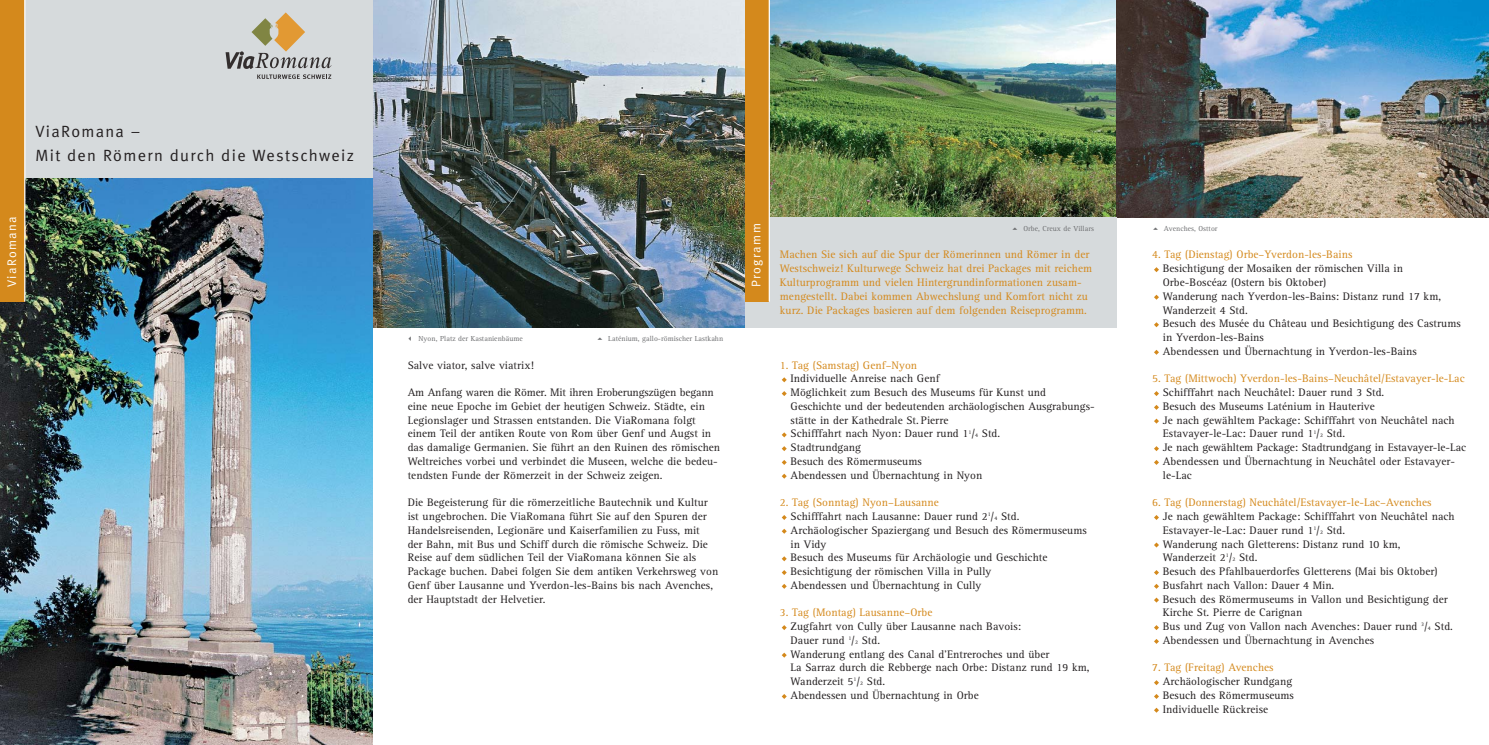
<style>
.page{position:relative;width:1489px;height:745px;background:#fff}
.page>*{position:absolute;margin:0;border:0;box-sizing:border-box;transform-origin:0 0}
.t1{font:16.25px/23.8px "Meta Normal";letter-spacing:.085em;color:#231f20}
.t2{font:12.5px "Meta Normal";letter-spacing:.11em;color:#fff}
.t3{font:11.25px/13.8px "Rotis Serif";letter-spacing:.005em;color:#231f20}
.t4{font:11.25px/13.8px "Rotis Serif";letter-spacing:.005em;color:#d4891c}
.t5{font:7.5px "Rotis Serif";letter-spacing:.005em;color:#6d6e70}
.s1{font-size:5.62px}
.s2{color:#d4891c}
</style>
<div class="page">
<img style="left:770px;top:0;width:346px;height:217px">
<img style="left:1116px;top:0;width:372px;height:217px">
<div style="left:744px;top:217px;width:372px;height:110px;background:#d6dadc"></div>
<svg style="left:781px;top:652px;width:5px;height:5px"></svg>
<svg style="left:781px;top:584px;width:5px;height:4px"></svg>
<svg style="left:781px;top:570px;width:5px;height:4px"></svg>
<svg style="left:781px;top:556px;width:5px;height:5px"></svg>
<svg style="left:781px;top:528px;width:5px;height:5px"></svg>
<svg style="left:781px;top:473px;width:5px;height:5px"></svg>
<svg style="left:781px;top:460px;width:5px;height:4px"></svg>
<svg style="left:781px;top:446px;width:5px;height:5px"></svg>
<svg style="left:781px;top:377px;width:5px;height:5px"></svg>
<svg style="left:781px;top:625px;width:5px;height:4px"></svg>
<svg style="left:781px;top:515px;width:5px;height:4px"></svg>
<svg style="left:781px;top:391px;width:5px;height:5px"></svg>
<svg style="left:781px;top:432px;width:5px;height:5px"></svg>
<svg style="left:781px;top:694px;width:5px;height:4px"></svg>
<svg style="left:1154px;top:639px;width:4px;height:4px"></svg>
<svg style="left:1154px;top:625px;width:4px;height:4px"></svg>
<svg style="left:1154px;top:597px;width:4px;height:5px"></svg>
<svg style="left:1154px;top:584px;width:4px;height:4px"></svg>
<svg style="left:1154px;top:570px;width:4px;height:4px"></svg>
<svg style="left:1154px;top:460px;width:4px;height:4px"></svg>
<svg style="left:1154px;top:446px;width:4px;height:5px"></svg>
<svg style="left:1154px;top:418px;width:4px;height:5px"></svg>
<svg style="left:1154px;top:405px;width:4px;height:4px"></svg>
<svg style="left:1154px;top:349px;width:4px;height:5px"></svg>
<svg style="left:1154px;top:322px;width:4px;height:5px"></svg>
<svg style="left:1154px;top:294px;width:4px;height:5px"></svg>
<svg style="left:1154px;top:515px;width:4px;height:4px"></svg>
<svg style="left:1154px;top:391px;width:4px;height:5px"></svg>
<svg style="left:1154px;top:267px;width:4px;height:5px"></svg>
<svg style="left:1154px;top:680px;width:4px;height:4px"></svg>
<svg style="left:1154px;top:694px;width:4px;height:4px"></svg>
<svg style="left:1154px;top:707px;width:4px;height:5px"></svg>
<svg style="left:1154px;top:542px;width:4px;height:5px"></svg>
<div style="left:744px;top:0;width:25px;height:301px;background:#d4891c"></div>
<hr style="left:768px;top:0;width:2px;height:301px;background:#fff">
<img style="left:372px;top:0;width:372px;height:327px">
<img style="left:0;top:177px;width:372px;height:567px">
<div style="left:0;top:0;width:372px;height:177px;background:#d6dadc"></div>
<svg style="left:225px;top:12px;width:106px;height:67px"></svg>
<div style="left:0;top:0;width:25px;height:301px;background:#d4891c"></div>
<hr style="left:24px;top:0;width:1px;height:301px;background:#fff">
<h1 class="t1" style="left:35px;top:121px;width:320px">ViaRomana –<br>Mit den Römern durch die Westschweiz</h1>
<p class="t2" style="left:7px;top:287px;width:72px;rotate:-90deg">ViaRomana</p>
<p class="t5" style="left:407px;top:335px;width:118px">✓ Nyon, Platz der Kastanienbäume</p>
<p class="t5" style="left:608px;top:335px;width:116px">Laténium, gallo-römischer Lastkahn</p>
<p class="t3" style="left:407px;top:359px;width:128px">Salve viator, salve viatrix!</p>
<p class="t3" style="left:407px;top:386px;width:314px">Am Anfang waren die Römer. Mit ihren Eroberungszügen begann eine neue Epoche im Gebiet der heutigen Schweiz. Städte, ein Legionslager und Strassen entstanden. Die ViaRomana folgt einem Teil der antiken Route von Rom über Genf und Augst in das damalige Germanien. Sie führt an den Ruinen des römischen Weltreiches vorbei und verbindet die Museen, welche die bedeu&shy;tendsten Funde der Römerzeit in der Schweiz zeigen.</p>
<p class="t3" style="left:407px;top:496px;width:312px">Die Begeisterung für die römerzeitliche Bautechnik und Kultur ist ungebrochen. Die ViaRomana führt Sie auf den Spuren der Handels reisenden, Legionäre und Kaiserfamilien zu Fuss, mit<br>der Bahn, mit Bus und Schiff durch die römische Schweiz. Die Reise auf dem südlichen Teil der ViaRomana können Sie als Package buchen. Dabei folgen Sie dem antiken Verkehrsweg von Genf über Lausanne und Yverdon-les-Bains bis nach Avenches, der Hauptstadt der Helvetier.</p>
<p class="t2" style="left:751px;top:287px;width:65px;rotate:-90deg">Programm</p>
<p class="t5" style="left:1023px;top:225px;width:72px">Orbe, Creux de Villars</p>
<p class="t5" style="left:1163px;top:225px;width:55px">Avenches, Osttor</p>
<p class="t4" style="left:780px;top:249px;width:313px">Machen Sie sich auf die Spur der Römerinnen und Römer in der Westschweiz! Kulturwege Schweiz hat drei Packages mit reichem Kulturprogramm und vielen Hintergrundinformationen zusam&shy;mengestellt. Dabei kommen Abwechslung und Komfort nicht zu kurz. Die Packages basieren auf dem folgenden Reiseprogramm.</p>
<p class="t4" style="left:1152px;top:249px;width:202px">4. Tag (Dienstag) Orbe–Yverdon-les-Bains</p>
<p class="t3" style="left:1162px;top:262px;width:299px">Besichtigung der Mosaiken der römischen Villa in Orbe-Boscéaz (Ostern bis Oktober)<br>Wanderung nach Yverdon-les-Bains: Distanz rund 17 km, Wanderzeit 4 Std.<br>Besuch des Musée du Château und Besichtigung des Castrums in Yverdon-les-Bains<br>Abendessen und Übernachtung in Yverdon-les-Bains</p>
<p class="t4" style="left:1152px;top:372px;width:314px">5. Tag (Mittwoch) Yverdon-les-Bains–Neuchâtel/Estavayer-le-Lac</p>
<p class="t3" style="left:1162px;top:386px;width:305px">Schifffahrt nach Neuchâtel: Dauer rund 3 Std.<br>Besuch des Museums Laténium in Hauterive<br>Je nach gewähltem Package: Schifffahrt von Neuchâtel nach Estavayer-le-Lac: Dauer rund 1<sup>1</sup>/<span class="s1">2</span> Std.<br>Je nach gewähltem Package: Stadtrundgang in Estavayer-le-Lac Abendessen und Übernachtung in Neuchâtel oder Estavayer&shy;le-Lac</p>
<p class="t4" style="left:1152px;top:496px;width:281px">6. Tag (Donnerstag) Neuchâtel/Estavayer-le-Lac–Avenches</p>
<p class="t3" style="left:1162px;top:510px;width:293px">Je nach gewähltem Package: Schifffahrt von Neuchâtel nach Estavayer-le-Lac: Dauer rund 1<sup>1</sup>/<span class="s1">2</span> Std.<br>Wanderung nach Gletterens: Distanz rund 10 km, Wanderzeit 2<sup>1</sup>/<span class="s1">2</span> Std.<br>Besuch des Pfahlbauerdorfes Gletterens (Mai bis Oktober)<br>Busfahrt nach Vallon: Dauer 4 Min.<br>Besuch des Römermuseums in Vallon und Besichtigung der Kirche St. Pierre de Carignan<br>Bus und Zug von Vallon nach Avenches: Dauer rund <sup>3</sup>/<span class="s1">4</span> Std.<br>Abendessen und Übernachtung in Avenches</p>
<p class="t4" style="left:1152px;top:661px;width:123px">7. Tag (Freitag) Avenches</p>
<p class="t3" style="left:1162px;top:675px;width:133px">Archäologischer Rundgang<br>Besuch des Römermuseums<br>Individuelle Rückreise</p>
<p class="t4" style="left:780px;top:359px;width:139px">1. Tag (Samstag) Genf–Nyon</p>
<p class="t3" style="left:790px;top:372px;width:305px">Individuelle Anreise nach Genf<br>Möglichkeit zum Besuch des Museums für Kunst und Geschichte und der bedeutenden archäologischen Ausgrabungs - stätte in der Kathedrale St. Pierre<br>Schifffahrt nach Nyon: Dauer rund 1<sup>1</sup>/<span class="s1">4</span> Std.<br>Stadtrundgang<br>Besuch des Römermuseums<br>Abendessen und Übernachtung in Nyon</p>
<p class="t3" style="left:790px;top:496px;width:298px;text-indent:-11px"><span class="s2">2. Tag (Sonntag) Nyon–Lausanne<br></span>Schifffahrt nach Lausanne: Dauer rund 2<sup>1</sup>/<span class="s1">4</span> Std.<br>Archäologischer Spaziergang und Besuch des Römermuseums in Vidy<br>Besuch des Museums für Archäologie und Geschichte Besichtigung der römischen Villa in Pully<br>Abendessen und Übernachtung in Cully</p>
<p class="t4" style="left:780px;top:606px;width:154px">3. Tag (Montag) Lausanne–Orbe</p>
<p class="t3" style="left:790px;top:620px;width:300px">Zugfahrt von Cully über Lausanne nach Bavois:<br>Dauer rund <sup>1</sup>/<span class="s1">2</span> Std.<br>Wanderung entlang des Canal d’Entreroches und über<br>La Sarraz durch die Rebberge nach Orbe: Distanz rund 19 km, Wanderzeit 5<sup>1</sup>/<span class="s1">2</span> Std.<br>Abendessen und Übernachtung in Orbe</p>
</div>
